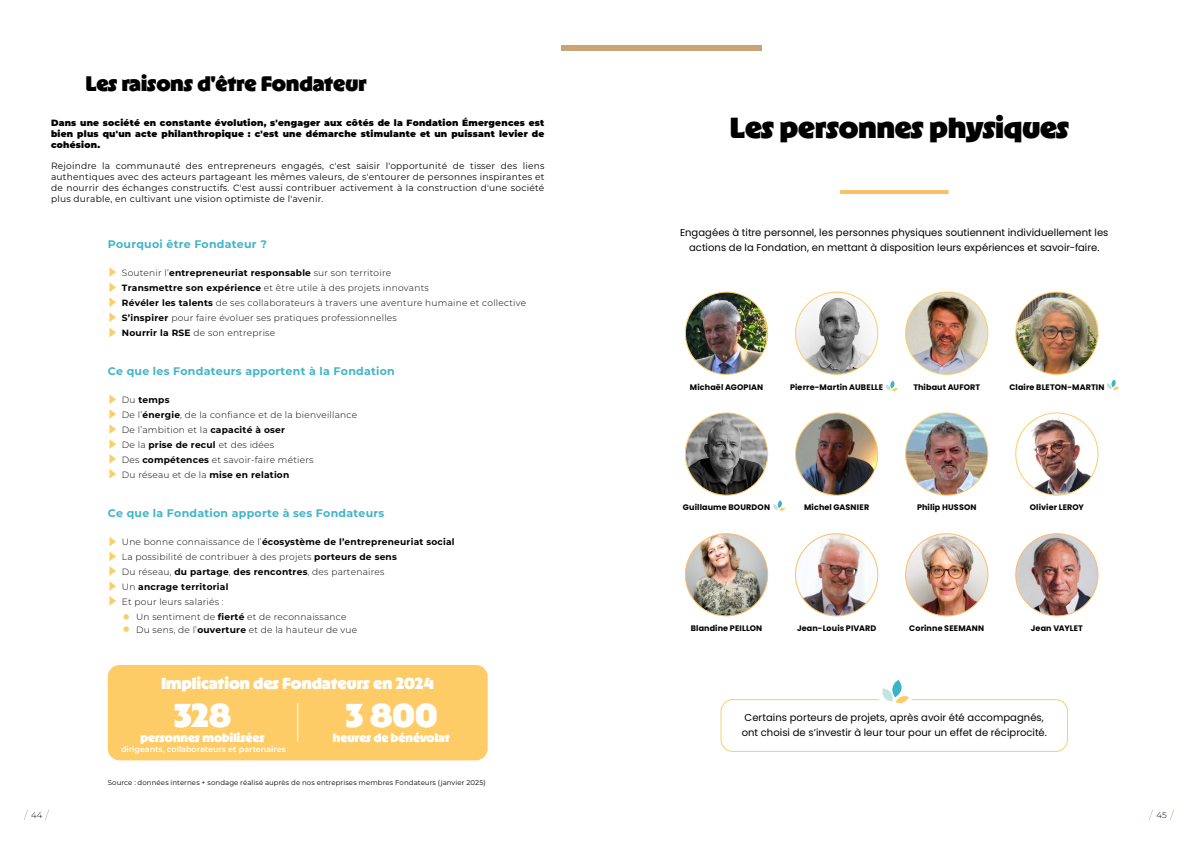
<style>
.page{position:relative;width:1191px;height:842px;background:#fff}
.page>*{position:absolute;margin:0;border:0;box-sizing:border-box;transform-origin:0 0}
.t1{font:900 33px "RL Aqva";color:#fff}
.t2{font:900 29px "RL Aqva";color:#000}
.t3{font:900 21px "RL Aqva";color:#000}
.t4{font:900 16px "RL Aqva";color:#fff}
.t5{font:900 12px "RL Aqva";color:#fff}
.t6{font:700 11px "Montserrat";letter-spacing:.025em;color:#42b4c7}
.t7{font:10px/15px "Poppins";letter-spacing:.005em;color:#000;text-align:center}
.t8{font:300 9.1px/15px "Montserrat";letter-spacing:.025em;color:#000}
.t9{font:9.1px/10.9px "Montserrat";letter-spacing:.025em;color:#000;text-align:justify}
.t10{font:900 9.1px/10.9px "Montserrat";letter-spacing:.025em;color:#000;text-align:justify}
.t11{font:700 9.1px "Montserrat";letter-spacing:.025em;color:#000}
.t12{font:300 8.5px "Montserrat";color:#000}
.t13{font:700 8px "Poppins";letter-spacing:.015em;color:#000}
.t14{font:600 8px "Montserrat";color:#fff}
.t15{font:7px "Montserrat";letter-spacing:.01em;color:#000}
.s1{font-weight:700}
.s2{font-weight:300}
</style>
<div class="page">
<svg style="left:123px;top:614px;width:6px;height:6px"></svg>
<svg style="left:123px;top:626px;width:6px;height:6px"></svg>
<svg style="left:109px;top:267px;width:7px;height:10px"></svg>
<svg style="left:109px;top:283px;width:7px;height:39px"></svg>
<svg style="left:109px;top:328px;width:7px;height:9px"></svg>
<svg style="left:109px;top:395px;width:7px;height:84px"></svg>
<svg style="left:109px;top:537px;width:7px;height:9px"></svg>
<svg style="left:109px;top:552px;width:7px;height:54px"></svg>
<div style="left:108px;top:665px;width:380px;height:95px;background:#fdcc67;border-radius:12px"></div>
<hr style="left:297px;top:703px;width:1px;height:39px;background:#fff">
<img style="left:685px;top:413px;width:82px;height:82px;border-radius:41px">
<img style="left:685px;top:292px;width:82px;height:82px;border-radius:41px">
<div style="left:685px;top:292px;width:83px;height:83px;border:1px solid #fdcd68;border-radius:50%"></div>
<img style="left:685px;top:534px;width:82px;height:82px;border-radius:41px">
<div style="left:685px;top:533px;width:83px;height:83px;border:1px solid #fbbf6a;border-radius:50%"></div>
<img style="left:795px;top:413px;width:82px;height:82px;border-radius:41px">
<img style="left:795px;top:292px;width:82px;height:82px;border-radius:41px">
<div style="left:795px;top:292px;width:83px;height:83px;border:1px solid #fdcd68;border-radius:50%"></div>
<img style="left:795px;top:534px;width:82px;height:82px;border-radius:41px">
<div style="left:795px;top:533px;width:83px;height:83px;border:1px solid #fbbf6a;border-radius:50%"></div>
<img style="left:905px;top:413px;width:83px;height:82px;border-radius:41px">
<img style="left:905px;top:292px;width:83px;height:82px;border-radius:41px">
<div style="left:905px;top:292px;width:83px;height:83px;border:1px solid #fdcd68;border-radius:50%"></div>
<img style="left:905px;top:534px;width:83px;height:82px;border-radius:41px">
<div style="left:905px;top:533px;width:83px;height:83px;border:1px solid #fbbf6a;border-radius:50%"></div>
<img style="left:1028px;top:413px;width:70px;height:82px">
<img style="left:1015px;top:292px;width:83px;height:82px;border-radius:40px">
<div style="left:1015px;top:292px;width:83px;height:83px;border:1px solid #fdcd68;border-radius:50%"></div>
<img style="left:1015px;top:534px;width:83px;height:82px;border-radius:41px">
<div style="left:1015px;top:533px;width:83px;height:83px;border:1px solid #fbbf6a;border-radius:50%"></div>
<hr style="left:840px;top:190px;width:108px;height:4px;background:#fbbf6a">
<svg style="left:773px;top:500px;width:12px;height:11px"></svg>
<svg style="left:1107px;top:380px;width:11px;height:10px"></svg>
<svg style="left:886px;top:381px;width:11px;height:10px"></svg>
<div style="left:720px;top:699px;width:348px;height:53px;border:1px solid #fdcd68;border-radius:12px"></div>
<div style="left:877px;top:676px;width:35px;height:35px;background:#fff;border-radius:50%"></div>
<svg style="left:882px;top:680px;width:26px;height:23px"></svg>
<svg style="left:24px;top:809px;width:4px;height:11px"></svg>
<svg style="left:45px;top:809px;width:4px;height:11px"></svg>
<svg style="left:1149px;top:809px;width:4px;height:11px"></svg>
<svg style="left:1170px;top:809px;width:4px;height:11px"></svg>
<div style="left:561px;top:45px;width:201px;height:6px;background:#c9a373"></div>
<h3 class="t3" style="left:86px;top:70px;width:282px">Les raisons d'être Fondateur</h3>
<p class="t10" style="left:51px;top:117px;width:495px">Dans une société en constante évolution, s'engager aux côtés de la Fondation Émergences est bien plus qu'un acte philanthropique : c'est une démarche stimulante et un puissant levier de cohésion.</p>
<p class="t9" style="left:51px;top:160px;width:495px">Rejoindre la communauté des entrepreneurs engagés, c'est saisir l'opportunité de tisser des liens authentiques avec des acteurs partageant les mêmes valeurs, de s'entourer de personnes inspirantes et de nourrir des échanges constructifs. C'est aussi contribuer activement à la construction d'une société plus durable, en cultivant une vision optimiste de l'avenir.</p>
<p class="t6" style="left:108px;top:236px;width:161px">Pourquoi être Fondateur ?</p>
<p class="t8" style="left:122px;top:264px;width:406px">Soutenir l’<span class="s1">entrepreneuriat responsable</span> sur son territoire<br><span class="s1">Transmettre son expérience</span> et être utile à des projets innovants<br><span class="s1">Révéler les talents</span> de ses collaborateurs à travers une aventure humaine et collective <span class="s1">S’inspirer</span> pour faire évoluer ses pratiques professionnelles<br><span class="s1">Nourrir la RSE</span> de son entreprise</p>
<p class="t6" style="left:108px;top:363px;width:289px">Ce que les Fondateurs apportent à la Fondation</p>
<p class="t8" style="left:122px;top:391px;width:237px">Du <span class="s1">temps<br></span>De l’<span class="s1">énergie</span>, de la confiance et de la bienveillance De l’ambition et la <span class="s1">capacité à oser<br></span>De la <span class="s1">prise de recul</span> et des idées<br>Des <span class="s1">compétences</span> et savoir-faire métiers<br>Du réseau et de la <span class="s1">mise en relation</span></p>
<p class="t6" style="left:108px;top:505px;width:278px">Ce que la Fondation apporte à ses Fondateurs</p>
<p class="t11" style="left:122px;top:535px;width:334px"><span class="s2">Une bonne connaissance de l’</span>écosystème de l’entrepreneuriat social</p>
<p class="t8" style="left:122px;top:548px;width:276px">La possibilité de contribuer à des projets <span class="s1">porteurs de sens</span></p>
<p class="t8" style="left:122px;top:563px;width:264px">Du réseau, <span class="s1">du partage</span>, <span class="s1">des rencontres</span>, des partenaires</p>
<p class="t11" style="left:122px;top:580px;width:108px"><span class="s2">Un</span> ancrage territorial</p>
<p class="t8" style="left:122px;top:593px;width:103px">Et pour leurs salariés :</p>
<p class="t8" style="left:136px;top:608px;width:212px">Un sentiment de <span class="s1">fierté</span> et de reconnaissance</p>
<p class="t8" style="left:136px;top:621px;width:223px">Du sens, de l’<span class="s1">ouverture</span> et de la hauteur de vue</p>
<h3 class="t4" style="left:161px;top:673px;width:274px">Implication des Fondateurs en 2024</h3>
<h1 class="t1" style="left:174px;top:694px;width:59px">328</h1>
<h1 class="t1" style="left:345px;top:694px;width:94px">3 800</h1>
<h3 class="t5" style="left:140px;top:730px;width:126px">personnes mobilisées</h3>
<p class="t14" style="left:121px;top:743px;width:166px">dirigeants, collaborateurs et partenaires</p>
<h3 class="t5" style="left:333px;top:730px;width:119px">heures de bénévolat</h3>
<p class="t15" style="left:108px;top:778px;width:379px">Source : données internes + sondage réalisé auprès de nos entreprises membres Fondateurs (janvier 2025)</p>
<h2 class="t2" style="left:730px;top:110px;width:340px">Les personnes physiques</h2>
<p class="t7" style="left:680px;top:225px;width:430px">Engagées à titre personnel, les personnes physiques soutiennent individuellement les actions de la Fondation, en mettant à disposition leurs expériences et savoir-faire.</p>
<p class="t13" style="left:690px;top:382px;width:75px">Michaël AGOPIAN</p>
<p class="t13" style="left:790px;top:382px;width:94px">Pierre-Martin AUBELLE</p>
<p class="t13" style="left:913px;top:382px;width:68px">Thibaut AUFORT</p>
<p class="t13" style="left:1009px;top:382px;width:97px">Claire BLETON-MARTIN</p>
<p class="t13" style="left:683px;top:503px;width:89px">Guillaume BOURDON</p>
<p class="t13" style="left:804px;top:503px;width:67px">Michel GASNIER</p>
<p class="t13" style="left:917px;top:503px;width:61px">Philip HUSSON</p>
<p class="t13" style="left:690px;top:624px;width:73px">Blandine PEILLON</p>
<p class="t13" style="left:797px;top:624px;width:81px">Jean-Louis PIVARD</p>
<p class="t13" style="left:909px;top:624px;width:76px">Corinne SEEMANN</p>
<p class="t13" style="left:1029px;top:503px;width:56px">Olivier LEROY</p>
<p class="t13" style="left:1031px;top:624px;width:53px">Jean VAYLET</p>
<p class="t7" style="left:741px;top:710px;width:307px;text-align:left">Certains porteurs de projets, après avoir été accompagnés, ont choisi de s’investir à leur tour pour un effet de réciprocité.</p>
<p class="t12" style="left:31px;top:809px;width:13px">44</p>
<p class="t12" style="left:1156px;top:809px;width:12px">45</p>
</div>
